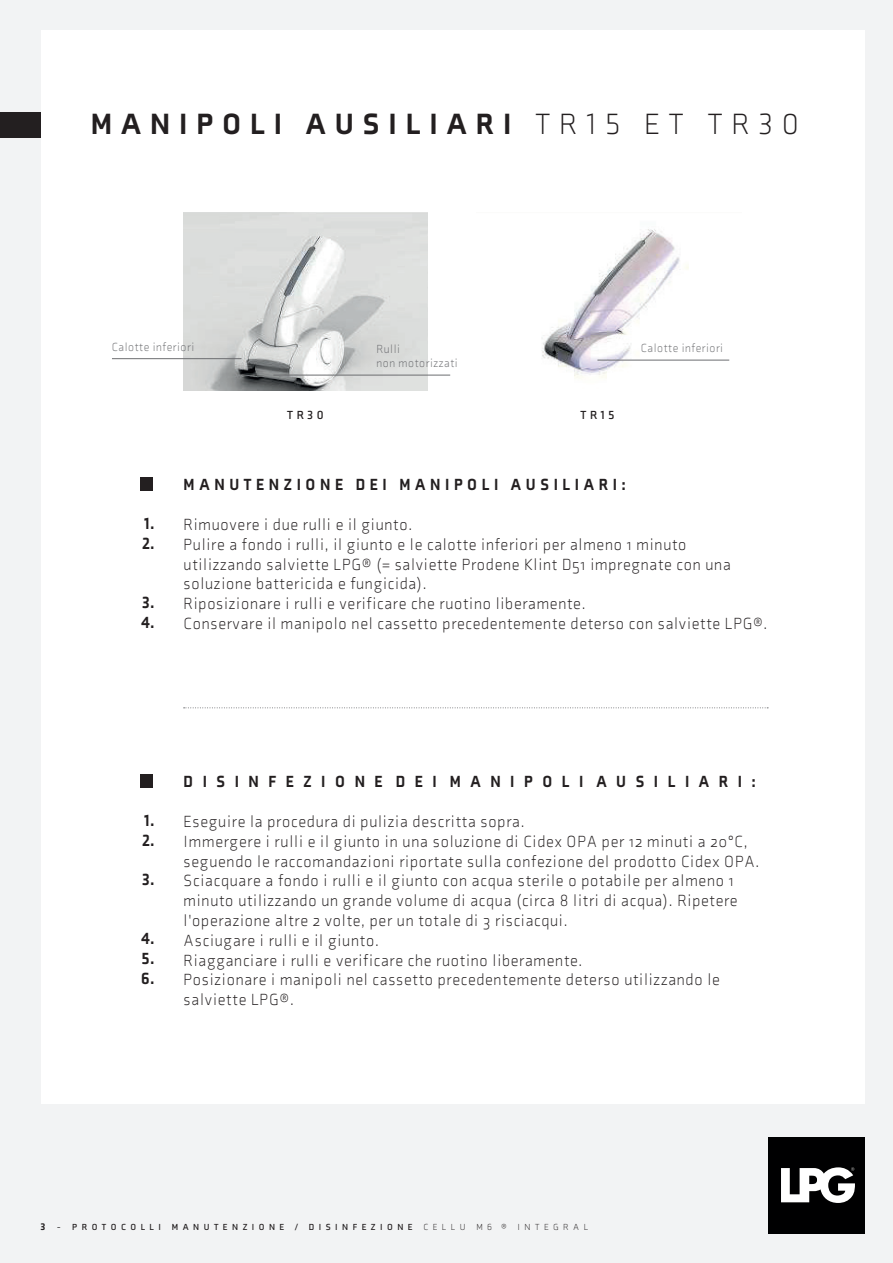
<style>
.page{position:relative;width:893px;height:1263px;background:#f2f3f4}
.page>*{position:absolute;margin:0;border:0;box-sizing:border-box;transform-origin:0 0}
.t1{font:900 30px "Axia";letter-spacing:.3em;color:#231f20}
.t2{font:300 16.5px/19.8px "Axia";letter-spacing:.05em;color:#231f20;scale:.94 1}
.t3{font:900 16.5px "Axia";letter-spacing:.3em;color:#231f20;scale:.94 1}
.t4{font:900 16.5px "Axia";letter-spacing:.62em;color:#231f20;scale:.94 1}
.t5{font:900 16.5px/19.8px "Axia";letter-spacing:.46em;color:#231f20;scale:.94 1}
.t6{font:300 12px/14.4px "Axia";letter-spacing:.05em;color:#6c6d70;scale:.94 1}
.t7{font:700 12px "Axia";letter-spacing:.3em;color:#231f20}
.t8{font:700 9px "Axia";letter-spacing:.5em;color:#231f20}
.s1{font-weight:300}
.s2{font-weight:900;font-size:9.75px}
.s3{font-weight:400;font-size:9.75px}
</style>
<div class="page">
<div style="left:767px;top:1137px;width:97px;height:96px;background:#000001"></div>
<svg style="left:781px;top:1167px;width:74px;height:36px"></svg>
<div style="left:41px;top:30px;width:823px;height:1073px;background:#fff"></div>
<div style="left:0;top:112px;width:41px;height:26px;background:#231f20"></div>
<svg style="left:184px;top:707px;width:584px;height:1px"></svg>
<div style="left:140px;top:477px;width:13px;height:13px;background:#231f20"></div>
<div style="left:140px;top:774px;width:13px;height:13px;background:#231f20"></div>
<img style="left:183px;top:212px;width:244px;height:179px">
<img style="left:542px;top:229px;width:188px;height:149px">
<hr style="left:112px;top:358px;width:130px;height:1px;background:#6c6d70">
<hr style="left:273px;top:375px;width:177px;height:1px;background:#6c6d70">
<hr style="left:597px;top:360px;width:132px;height:1px;background:#6c6d70">
<h1 class="t1" style="left:91px;top:106px;width:710px">MANIPOLI AUSILIARI <span class="s1">TR15 ET TR30</span></h1>
<p class="t6" style="left:112px;top:339px;width:89px">Calotte inferiori</p>
<p class="t6" style="left:376px;top:341px;width:88px">Rulli<br>non motorizzati</p>
<p class="t6" style="left:641px;top:341px;width:89px">Calotte inferiori</p>
<p class="t5" style="left:142px;top:514px;width:14px">1.<br>2.</p>
<p class="t5" style="left:141px;top:593px;width:15px">3.<br>4.</p>
<p class="t7" style="left:287px;top:408px;width:38px">TR30</p>
<p class="t7" style="left:580px;top:408px;width:35px">TR15</p>
<p class="t3" style="left:184px;top:474px;width:472px">MANUTENZIONE DEI MANIPOLI AUSILIARI:</p>
<p class="t2" style="left:184px;top:514px;width:622px">Rimuovere i due rulli e il giunto.<br>Pulire a fondo i rulli, il giunto e le calotte inferiori per almeno 1 minuto utilizzando salviette LPG® (= salviette Prodene Klint D51 impregnate con una soluzione battericida e fungicida).<br>Riposizionare i rulli e verificare che ruotino liberamente.<br>Conservare il manipolo nel cassetto precedentemente deterso con salviette LPG®.</p>
<p class="t5" style="left:142px;top:811px;width:14px">1.<br>2.</p>
<p class="t5" style="left:142px;top:869px;width:14px">3.</p>
<p class="t5" style="left:141px;top:928px;width:15px;text-align:justify">4.<br>5.<br>6.</p>
<p class="t4" style="left:184px;top:771px;width:610px">DISINFEZIONE DEI MANIPOLI AUSILIARI:</p>
<p class="t2" style="left:184px;top:811px;width:614px">Eseguire la procedura di pulizia descritta sopra.<br>Immergere i rulli e il giunto in una soluzione di Cidex OPA per 12 minuti a 20°C, seguendo le raccomandazioni riportate sulla confezione del prodotto Cidex OPA.<br>Sciacquare a fondo i rulli e il giunto con acqua sterile o potabile per almeno 1 minuto utilizzando un grande volume di acqua (circa 8 litri di acqua). Ripetere l'operazione altre 2 volte, per un totale di 3 risciacqui.<br>Asciugare i rulli e il giunto.<br>Riagganciare i rulli e verificare che ruotino liberamente.<br>Posizionare i manipoli nel cassetto precedentemente deterso utilizzando le salviette LPG®.</p>
<p class="t8" style="left:41px;top:1221px;width:549px"><span class="s2">3</span> <span class="s3">-</span> PROTOCOLLI MANUTENZIONE / DISINFEZIONE <span class="s1">CELLU M6 ® INTEGRAL</span></p>
</div>
